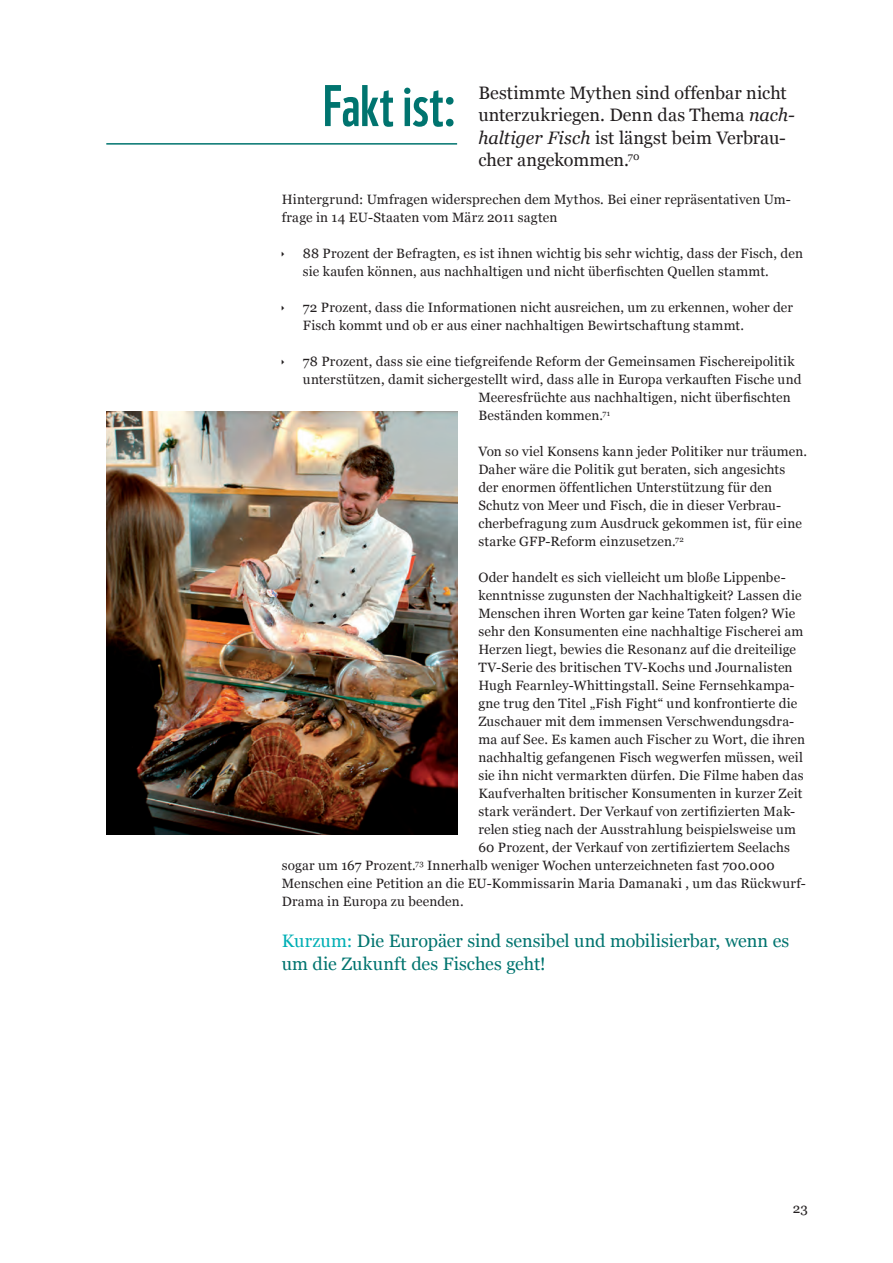
<style>
.page{position:relative;width:893px;height:1263px;background:#fff}
.page>*{position:absolute;margin:0;border:0;box-sizing:border-box;transform-origin:0 0}
.t1{font:57px "WWF";color:#00746f}
.t2{font:18px/22.5px "Georgia";letter-spacing:-.005em;color:#231f20}
.t3{font:18px/22.5px "Georgia";color:#00746f}
.t4{font:13.5px/18px "Georgia";letter-spacing:.015em;color:#231f20}
.s1{font-style:italic}
.s2{color:#00afb5}
</style>
<div class="page">
<hr style="left:106px;top:143px;width:351px;height:2px;background:#00746f">
<img style="left:106px;top:411px;width:351px;height:423px">
<h1 class="t1" style="left:323px;top:61px;width:136px">Fakt ist:</h1>
<h2 class="t2" style="left:478px;top:81px;width:318px">Bestimmte Mythen sind offenbar nicht unterzukriegen. Denn das Thema <span class="s1">nach&shy;haltiger Fisch</span> ist längst beim Verbrau&shy;cher angekommen.<sup>70</sup></h2>
<p class="t4" style="left:282px;top:191px;width:511px">Hintergrund: Umfragen widersprechen dem Mythos. Bei einer repräsentativen Um&shy;frage in 14 EU-Staaten vom März 2011 sagten</p>
<p class="t4" style="left:303px;top:245px;width:501px">88 Prozent der Befragten, es ist ihnen wichtig bis sehr wichtig, dass der Fisch, den sie kaufen können, aus nachhaltigen und nicht überfischten Quellen stammt.</p>
<p class="t4" style="left:303px;top:299px;width:492px">72 Prozent, dass die Informationen nicht ausreichen, um zu erkennen, woher der<br>Fisch kommt und ob er aus einer nachhaltigen Bewirtschaftung stammt.</p>
<p class="t4" style="left:303px;top:353px;width:493px">78 Prozent, dass sie eine tiefgreifende Reform der Gemeinsamen Fischereipolitik</p>
<p class="t4" style="left:303px;top:371px;width:500px">unterstützen, damit sichergestellt wird, dass alle in Europa verkauften Fische und</p>
<p class="t4" style="left:478px;top:389px;width:314px">Meeresfrüchte aus nachhaltigen, nicht überfischten</p>
<p class="t4" style="left:478px;top:407px;width:133px">Beständen kommen.<sup>71</sup></p>
<p class="t4" style="left:478px;top:443px;width:330px">Von so viel Konsens kann jeder Politiker nur träumen.<br>Daher wäre die Politik gut beraten, sich angesichts der enormen öffentlichen Unterstützung für den Schutz von Meer und Fisch, die in dieser Verbrau&shy;cherbefragung zum Ausdruck gekommen ist, für eine starke GFP-Reform einzusetzen.<sup>72</sup></p>
<p class="t4" style="left:478px;top:569px;width:309px">Oder handelt es sich vielleicht um bloße Lippenbe-</p>
<p class="t4" style="left:478px;top:587px;width:325px">kenntnisse zugunsten der Nachhaltigkeit? Lassen die</p>
<p class="t4" style="left:478px;top:605px;width:319px">Menschen ihren Worten gar keine Taten folgen? Wie</p>
<p class="t4" style="left:478px;top:623px;width:326px">sehr den Konsumenten eine nachhaltige Fischerei am</p>
<p class="t4" style="left:478px;top:641px;width:319px">Herzen liegt, bewies die Resonanz auf die dreiteilige</p>
<p class="t4" style="left:478px;top:659px;width:316px">TV-Serie des britischen TV-Kochs und Journalisten</p>
<p class="t4" style="left:478px;top:677px;width:318px">Hugh Fearnley-Whittingstall. Seine Fernsehkampa-</p>
<p class="t4" style="left:478px;top:695px;width:321px">gne trug den Titel „Fish Fight“ und konfrontierte die</p>
<p class="t4" style="left:478px;top:713px;width:317px">Zuschauer mit dem immensen Verschwendungsdra-</p>
<p class="t4" style="left:478px;top:731px;width:328px">ma auf See. Es kamen auch Fischer zu Wort, die ihren</p>
<p class="t4" style="left:478px;top:749px;width:326px">nachhaltig gefangenen Fisch wegwerfen müssen, weil</p>
<p class="t4" style="left:478px;top:767px;width:327px">sie ihn nicht vermarkten dürfen. Die Filme haben das</p>
<p class="t4" style="left:478px;top:785px;width:325px">Kaufverhalten britischer Konsumenten in kurzer Zeit</p>
<p class="t4" style="left:478px;top:803px;width:318px">stark verändert. Der Verkauf von zertifizierten Mak-</p>
<p class="t4" style="left:478px;top:821px;width:319px">relen stieg nach der Ausstrahlung beispielsweise um</p>
<p class="t4" style="left:478px;top:839px;width:313px">60 Prozent, der Verkauf von zertifiziertem Seelachs</p>
<p class="t4" style="left:282px;top:857px;width:495px">sogar um 167 Prozent.<sup>73</sup> Innerhalb weniger Wochen unterzeichneten fast 700.000</p>
<p class="t4" style="left:282px;top:875px;width:526px">Menschen eine Petition an die EU-Kommissarin Maria Damanaki , um das Rückwurf-</p>
<p class="t4" style="left:282px;top:893px;width:183px">Drama in Europa zu beenden.</p>
<h2 class="t3" style="left:282px;top:929px;width:509px"><span class="s2">Kurzum:</span> Die Europäer sind sensibel und mobilisierbar, wenn es um die Zukunft des Fisches geht!</h2>
<p class="t4" style="left:793px;top:1199px;width:17px">23</p>
</div>
